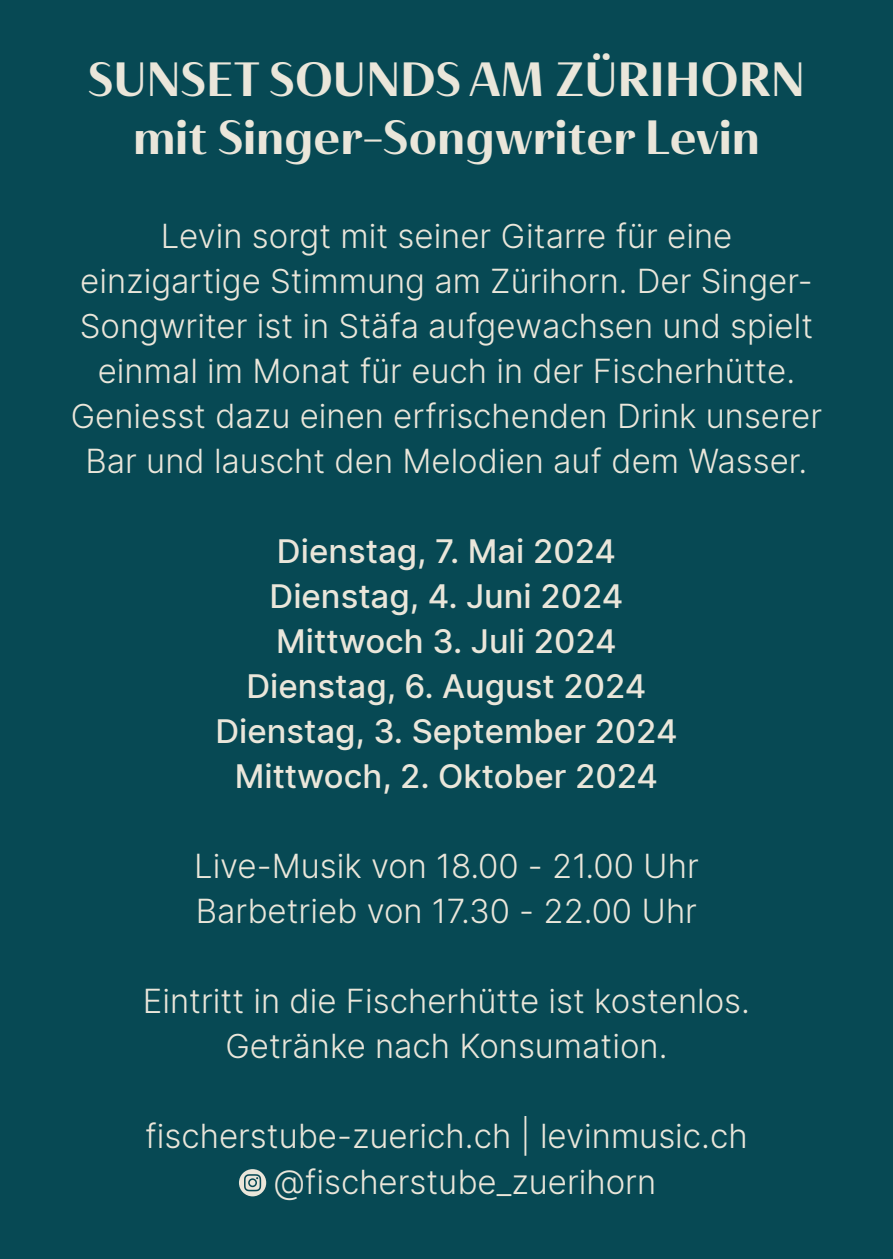
<style>
.page{position:relative;width:893px;height:1259px;background:#074954}
.page>*{position:absolute;margin:0;border:0;box-sizing:border-box;transform-origin:0 0}
.t1{font:48px/57.6px "Haboro Contrast Nor Bol";color:#eae6da;text-align:center}
.t2{font:300 33px/45px "Inter";color:#eae6da;text-align:center}
.t3{font:500 33px/45px "Inter";color:#eae6da;text-align:center}
</style>
<div class="page">
<svg style="left:239px;top:1169px;width:27px;height:27px"></svg>
<svg style="left:244px;top:1174px;width:17px;height:17px"></svg>
<h1 class="t1" style="left:88px;top:50px;width:718px">SUNSET SOUNDS AM ZÜRIHORN mit Singer-Songwriter Levin</h1>
<p class="t2" style="left:71px;top:213px;width:753px">Levin sorgt mit seiner Gitarre für eine einzigartige Stimmung am Zürihorn. Der Singer-Songwriter ist in Stäfa aufgewachsen und spielt einmal im Monat für euch in der Fischerhütte.<br>Geniesst dazu einen erfrischenden Drink unserer Bar und lauscht den Melodien auf dem Wasser.</p>
<p class="t3" style="left:215px;top:528px;width:464px">Dienstag, 7. Mai 2024<br>Dienstag, 4. Juni 2024<br>Mittwoch 3. Juli 2024<br>Dienstag, 6. August 2024<br>Dienstag, 3. September 2024<br>Mittwoch, 2. Oktober 2024</p>
<p class="t2" style="left:194px;top:843px;width:506px;text-align:left">Live-Musik von 18.00 - 21.00 Uhr<br>Barbetrieb von 17.30 - 22.00 Uhr</p>
<p class="t2" style="left:143px;top:978px;width:609px">Eintritt in die Fischerhütte ist kostenlos.<br>Getränke nach Konsumation.</p>
<p class="t2" style="left:274px;top:1113px;width:475px;text-align:left;text-indent:-129px">fischerstube-zuerich.ch | levinmusic.ch @fischerstube_zuerihorn</p>
</div>
